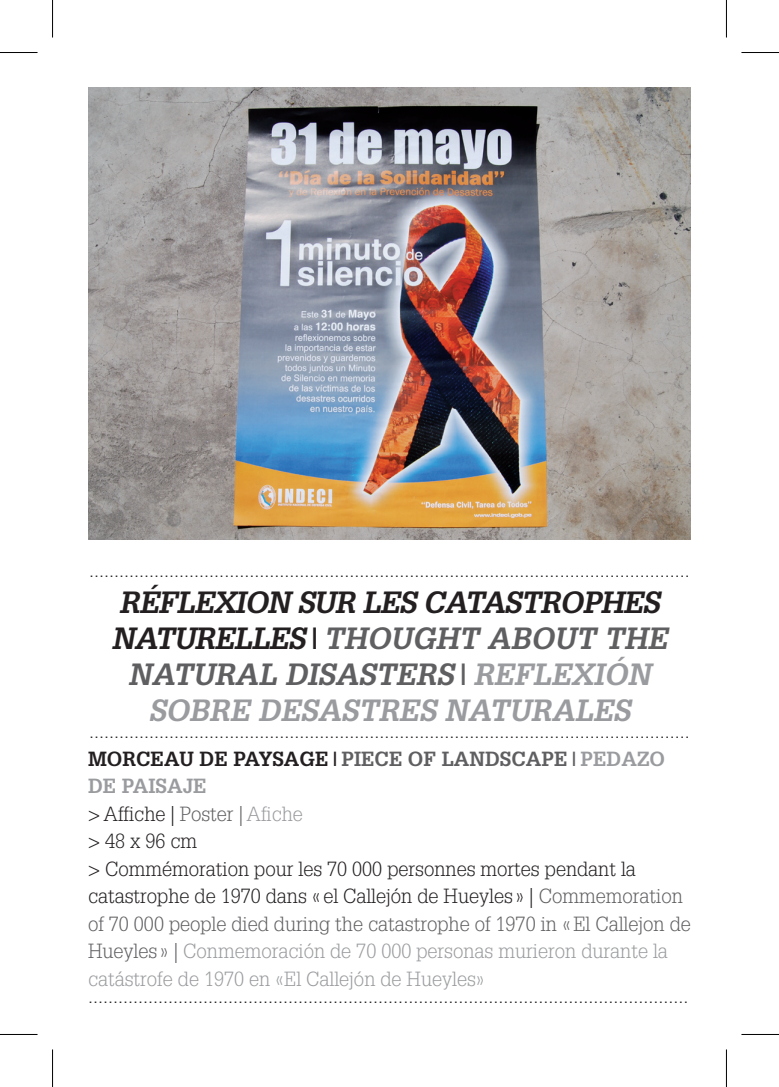
<style>
.page{position:relative;width:779px;height:1087px;background:#fff}
.page>*{position:absolute;margin:0;border:0;box-sizing:border-box;transform-origin:0 0}
.t1{font:italic 700 30px/36px "Glypha LT Std";letter-spacing:-.025em;color:#231f20}
.t2{font:italic 700 30px/36px "Glypha LT Std";color:#999b9e}
.t3{font:italic 700 30px "Glypha LT Std";color:#5f5f62}
.t4{font:300 20px/27.5px "Glypha LT Std";color:#231f20}
.s1{font-style:normal}
.s2{color:#5f5f62}
.s3{font-style:normal;color:#5f5f62}
.s4{font-weight:700}
.s5{font-weight:700;color:#5f5f62}
.s6{font-weight:700;color:#999b9e}
.s7{color:#999b9e}
</style>
<div class="page">
<img style="left:88px;top:88px;width:602px;height:452px">
<hr style="left:0;top:52px;width:38px;height:1px;background:#000">
<hr style="left:741px;top:52px;width:37px;height:1px;background:#000">
<hr style="left:0;top:1034px;width:38px;height:1px;background:#000">
<hr style="left:741px;top:1034px;width:37px;height:1px;background:#000">
<hr style="left:52px;top:0;width:1px;height:37px;background:#000">
<hr style="left:52px;top:1049px;width:1px;height:37px;background:#000">
<hr style="left:725px;top:0;width:1px;height:37px;background:#000">
<hr style="left:725px;top:1049px;width:1px;height:37px;background:#000">
<p class="t4" style="left:89px;top:556px;width:601px">........................................................................................................................</p>
<h1 class="t1" style="left:111px;top:584px;width:549px">RÉFLEXION SUR LES CATASTROPHES<br>NATURELLES<span class="s1">|</span><span class="s2">THOU</span></h1>
<h1 class="t3" style="left:412px;top:619px;width:142px">GHT ABOUT</h1>
<h1 class="t3" style="left:604px;top:619px;width:22px">THE</h1>
<h1 class="t2" style="left:149px;top:656px;width:503px;text-indent:305px"><span class="s3">|</span>REFLEXIÓN<br>SOBRE DESASTRES NATURALES</h1>
<p class="t4" style="left:88px;top:718px;width:604px">........................................................................................................................<br><span class="s4">MORCEAU DE PAYSAGE|</span><span class="s5">PIECE OF LANDSCAPE|</span><span class="s6">PEDAZO DE PAISAJE<br></span>&gt; Affiche | <span class="s2">Poster |</span> <span class="s7">Afiche<br></span>&gt; 48 x 96 cm<br>&gt; Commémoration pour les 70 000 personnes mortes pendant la catastrophe de 1970 dans «el Callejón de Hueyles » | <span class="s2">Commemoration of 70 000 people died during the catastrophe of 1970 in «El Callejon de Hueyles » |</span> <span class="s7">Conmemoración de 70 000 personas murieron durante la catástrofe de 1970 en «El Callejón de Hueyles»</span></p>
<p class="t4" style="left:88px;top:983px;width:602px">........................................................................................................................</p>
<h1 class="t3" style="left:128px;top:655px;width:23px">NATURAL</h1>
<h1 class="t3" style="left:285px;top:655px;width:42px">DISASTERS</h1>
</div>
